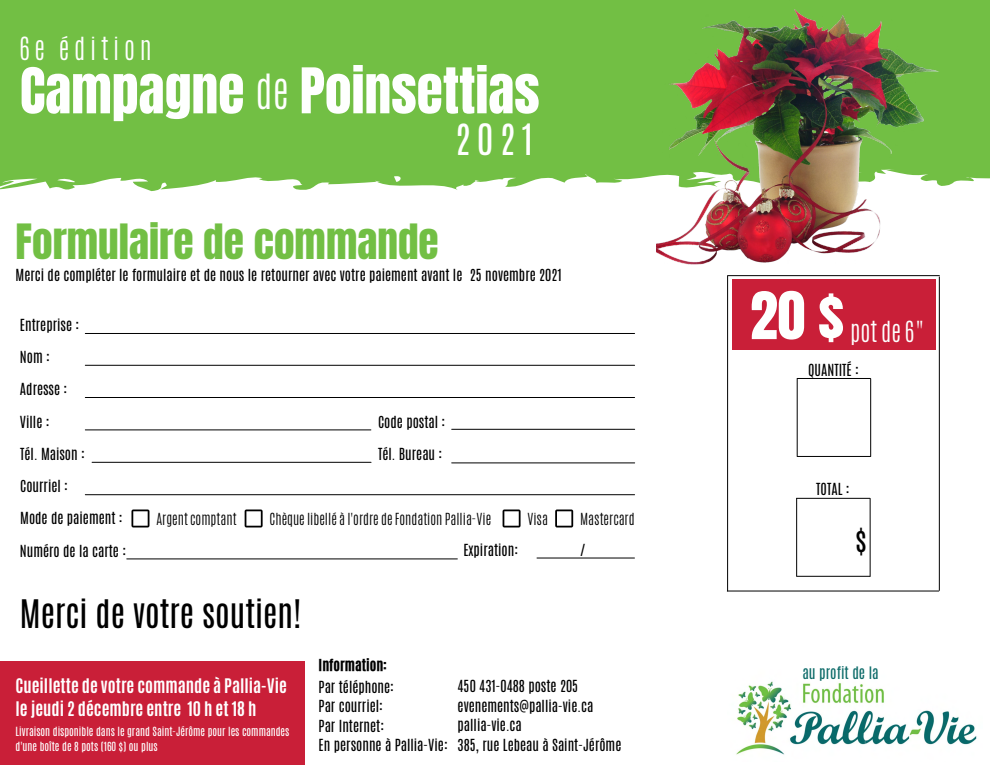
<style>
.page{position:relative;width:990px;height:765px;background:#72bf44}
.page>*{position:absolute;margin:0;border:0;box-sizing:border-box;transform-origin:0 0}
.t1{font:55.72px "Anton";color:#fefffe}
.t2{font:53.6px "Anton";color:#fefffe}
.t3{font:53.52px "Anton";color:#fefffe}
.t4{font:41.36px "Anton";color:#72bf44}
.t5{font:300 40.52px "Antonio";color:#fefffe}
.t6{font:36.08px "Antonio";color:#fefffe}
.t7{font:32.84px "Antonio";color:#000}
.t8{font:27.8px "Antonio";color:#000}
.t9{font:300 26.6px "Antonio";letter-spacing:.18em;color:#fefffe}
.t10{font:300 24.24px "Antonio";color:#fefffe}
.t11{font:700 16.8px "Antonio";color:#fff}
.t12{font:14.36px "Antonio";color:#0d6b69}
.t13{font:13.92px "Antonio";color:#000}
.t14{font:300 13.92px "Antonio";color:#000}
.t15{font:13.92px "CA Generated";color:#000}
.t16{font:10.56px/14.8px "Antonio";color:#fff}
</style>
<div class="page">
<div style="left:0;top:174px;width:990px;height:591px;background:#fff"></div>
<svg style="left:394px;top:175px;width:9px;height:7px"></svg>
<svg style="left:57px;top:178px;width:18px;height:5px"></svg>
<img style="left:657px;top:9px;width:333px;height:258px">
<img style="left:727px;top:665px;width:255px;height:96px">
<div style="left:0;top:661px;width:305px;height:104px;background:#c91f38"></div>
<hr style="left:85px;top:333px;width:550px;height:1px;background:#000">
<hr style="left:85px;top:365px;width:550px;height:1px;background:#000">
<hr style="left:85px;top:397px;width:550px;height:1px;background:#000">
<hr style="left:85px;top:430px;width:286px;height:1px;background:#000">
<hr style="left:452px;top:429px;width:183px;height:1px;background:#000">
<hr style="left:92px;top:462px;width:279px;height:1px;background:#000">
<hr style="left:452px;top:463px;width:183px;height:1px;background:#000">
<hr style="left:85px;top:494px;width:550px;height:1px;background:#000">
<svg style="left:131px;top:510px;width:18px;height:18px"></svg>
<svg style="left:245px;top:510px;width:18px;height:18px"></svg>
<svg style="left:503px;top:510px;width:18px;height:18px"></svg>
<svg style="left:555px;top:510px;width:18px;height:18px"></svg>
<hr style="left:127px;top:559px;width:330px;height:1px;background:#000">
<hr style="left:537px;top:558px;width:97px;height:1px;background:#000">
<hr style="left:728px;top:275px;width:211px;height:1px;background:#000">
<hr style="left:727px;top:591px;width:212px;height:1px;background:#000">
<hr style="left:727px;top:276px;width:1px;height:315px;background:#000">
<hr style="left:939px;top:277px;width:1px;height:313px;background:#000">
<hr style="left:797px;top:378px;width:74px;height:1px;background:#000">
<hr style="left:797px;top:456px;width:73px;height:1px;background:#000">
<hr style="left:797px;top:378px;width:1px;height:78px;background:#000">
<hr style="left:871px;top:379px;width:1px;height:78px;background:#000">
<hr style="left:797px;top:498px;width:73px;height:1px;background:#000">
<hr style="left:797px;top:576px;width:73px;height:1px;background:#000">
<hr style="left:797px;top:498px;width:1px;height:78px;background:#000">
<hr style="left:870px;top:499px;width:1px;height:77px;background:#000">
<div style="left:732px;top:279px;width:204px;height:71px;background:#c91f38"></div>
<p class="t9" style="left:20px;top:29px;width:133px">6e édition</p>
<p class="t2" style="left:20px;top:52px;width:226px">Campagne</p>
<p class="t5" style="left:256px;top:62px;width:35px">de</p>
<p class="t3" style="left:300px;top:52px;width:242px">Poinsettias</p>
<p class="t6" style="left:455px;top:114px;width:80px">2021</p>
<p class="t4" style="left:16px;top:212px;width:425px">Formulaire de commande</p>
<p class="t13" style="left:16px;top:265px;width:548px">Merci de compléter le formulaire et de nous le retourner avec votre paiement avant le 25 novembre 2021</p>
<p class="t13" style="left:20px;top:315px;width:61px">Entreprise :</p>
<p class="t13" style="left:20px;top:347px;width:31px">Nom :</p>
<p class="t13" style="left:20px;top:379px;width:49px">Adresse :</p>
<p class="t13" style="left:20px;top:412px;width:31px">Ville :</p>
<p class="t13" style="left:378px;top:412px;width:69px">Code postal :</p>
<p class="t13" style="left:20px;top:444px;width:66px">Tél. Maison :</p>
<p class="t13" style="left:378px;top:444px;width:66px">Tél. Bureau :</p>
<p class="t13" style="left:20px;top:477px;width:49px">Courriel :</p>
<p class="t13" style="left:20px;top:508px;width:104px">Mode de paiement :</p>
<p class="t14" style="left:156px;top:509px;width:82px">Argent comptant</p>
<p class="t14" style="left:270px;top:509px;width:223px">Chèque libellé à l'ordre de Fondation Pallia-Vie</p>
<p class="t14" style="left:527px;top:509px;width:22px">Visa</p>
<p class="t14" style="left:580px;top:509px;width:56px">Mastercard</p>
<p class="t13" style="left:20px;top:541px;width:108px">Numéro de la carte :</p>
<p class="t13" style="left:463px;top:540px;width:56px">Expiration:</p>
<p class="t13" style="left:580px;top:540px;width:7px">/</p>
<p class="t7" style="left:20px;top:590px;width:283px">Merci de votre soutien!</p>
<p class="t11" style="left:16px;top:673px;width:273px">Cueillette de votre commande à Pallia-Vie</p>
<p class="t11" style="left:16px;top:697px;width:242px">le jeudi 2 décembre entre 10 h et 18 h</p>
<p class="t16" style="left:16px;top:725px;width:275px">Livraison disponible dans le grand Saint-Jérôme pour les commandes d'une boîte de 8 pots (160 $) ou plus</p>
<p class="t15" style="left:319px;top:655px;width:70px">Information:</p>
<p class="t13" style="left:319px;top:677px;width:77px">Par téléphone:</p>
<p class="t13" style="left:319px;top:697px;width:66px">Par courriel:</p>
<p class="t13" style="left:319px;top:716px;width:67px">Par Internet:</p>
<p class="t13" style="left:319px;top:735px;width:131px">En personne à Pallia-Vie:</p>
<p class="t13" style="left:458px;top:676px;width:122px">450 431-0488 poste 205</p>
<p class="t13" style="left:458px;top:696px;width:137px">evenements@pallia-vie.ca</p>
<p class="t13" style="left:458px;top:715px;width:66px">pallia-vie.ca</p>
<p class="t13" style="left:458px;top:735px;width:165px">385, rue Lebeau à Saint-Jérôme</p>
<p class="t1" style="left:750px;top:276px;width:95px">20 $</p>
<p class="t10" style="left:850px;top:315px;width:77px">pot de 6"</p>
<p class="t13" style="left:808px;top:360px;width:52px">QUANTITÉ :</p>
<p class="t13" style="left:816px;top:479px;width:35px">TOTAL :</p>
<p class="t8" style="left:855px;top:520px;width:13px">$</p>
<p class="t12" style="left:802px;top:663px;width:78px">au profit de la</p>
</div>
